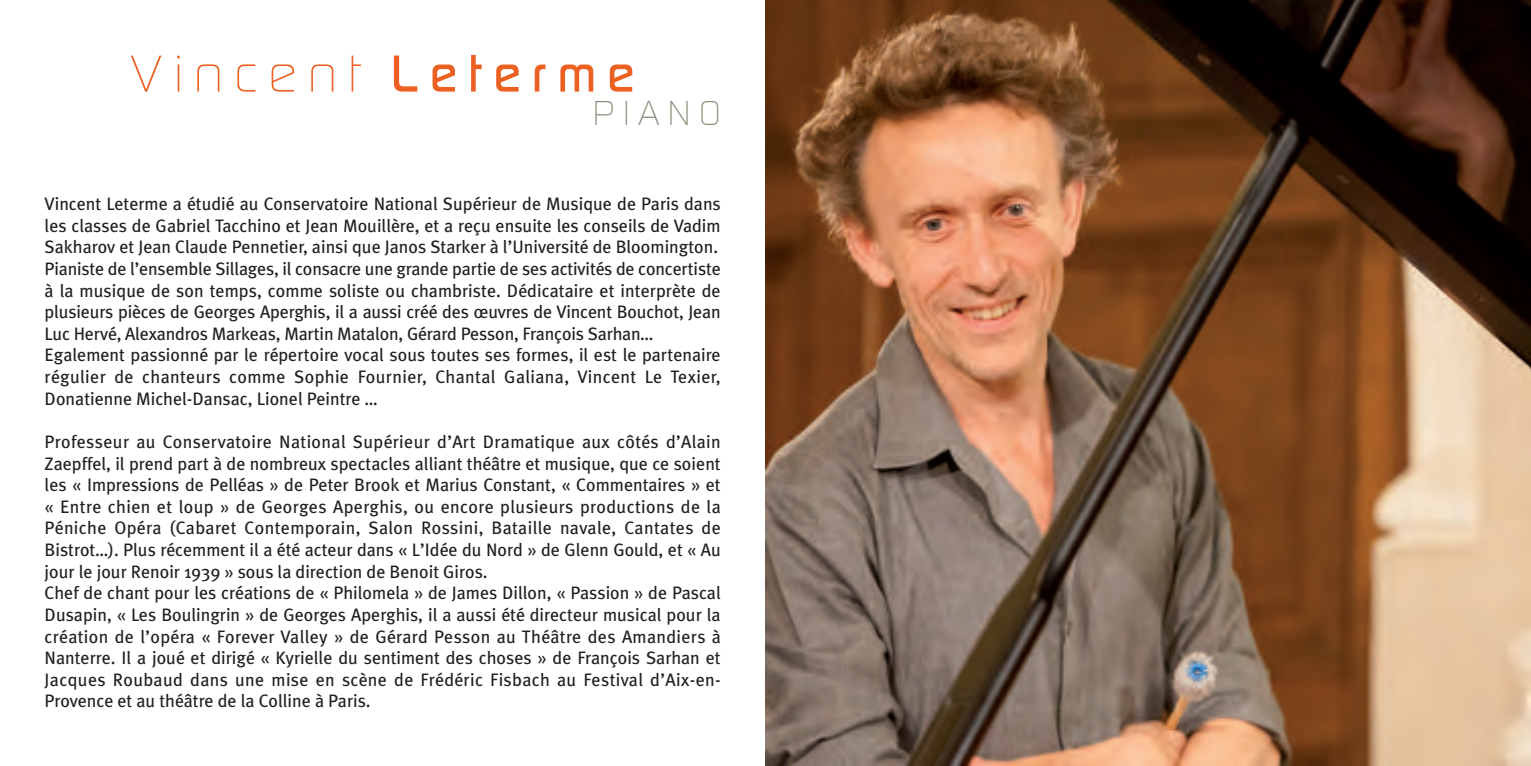
<style>
.page{position:relative;width:1531px;height:766px;background:#fff}
.page>*{position:absolute;margin:0;border:0;box-sizing:border-box;transform-origin:0 0}
.t1{font:300 54px "Digital EF";letter-spacing:.2em;color:#ec6022}
.t2{font:300 36px "Digital EF";letter-spacing:.25em;color:#898c78}
.t3{font:18px/21.6px "Meta Plus";color:#231f20}
.s1{font-weight:500}
</style>
<div class="page">
<img style="left:765px;top:0;width:766px;height:765px">
<h1 class="t1" style="left:131px;top:56px;width:505px">Vincent <span class="s1">Leterme</span></h1>
<h2 class="t2" style="left:593px;top:101px;width:129px">PIANO</h2>
<p class="t3" style="left:45px;top:193px;width:678px">Vincent Leterme a étudié au Conservatoire National Supérieur de Musique de Paris dans les classes de Gabriel Tacchino et Jean Mouillère, et a reçu ensuite les conseils de Vadim Sakharov et Jean Claude Pennetier, ainsi que Janos Starker à l’Université de Bloomington.<br>Pianiste de l’ensemble Sillages, il consacre une grande partie de ses activités de concertiste à la musique de son temps, comme soliste ou chambriste. Dédicataire et interprète de plusieurs pièces de Georges Aperghis, il a aussi créé des œuvres de Vincent Bouchot, Jean Luc Hervé, Alexandros Markeas, Martin Matalon, Gérard Pesson, François Sarhan… Egalement passionné par le répertoire vocal sous toutes ses formes, il est le partenaire régulier de chanteurs comme Sophie Fournier, Chantal Galiana, Vincent Le Texier, Donatienne Michel-Dansac, Lionel Peintre …</p>
<p class="t3" style="left:45px;top:431px;width:678px">Professeur au Conservatoire National Supérieur d’Art Dramatique aux côtés d’Alain Zaepffel, il prend part à de nombreux spectacles alliant théâtre et musique, que ce soient les « Impressions de Pelléas » de Peter Brook et Marius Constant, « Commentaires » et « Entre chien et loup » de Georges Aperghis, ou encore plusieurs productions de la Péniche Opéra (Cabaret Contemporain, Salon Rossini, Bataille navale, Cantates de Bistrot…). Plus récemment il a été acteur dans « L’Idée du Nord » de Glenn Gould, et « Au jour le jour Renoir 1939 » sous la direction de Benoit Giros.<br>Chef de chant pour les créations de « Philomela » de James Dillon, « Passion » de Pascal Dusapin, « Les Boulingrin » de Georges Aperghis, il a aussi été directeur musical pour la création de l’opéra « Forever Valley » de Gérard Pesson au Théâtre des Amandiers à Nanterre. Il a joué et dirigé « Kyrielle du sentiment des choses » de François Sarhan et Jacques Roubaud dans une mise en scène de Frédéric Fisbach au Festival d’Aix-en-Provence et au théâtre de la Colline à Paris.</p>
</div>
